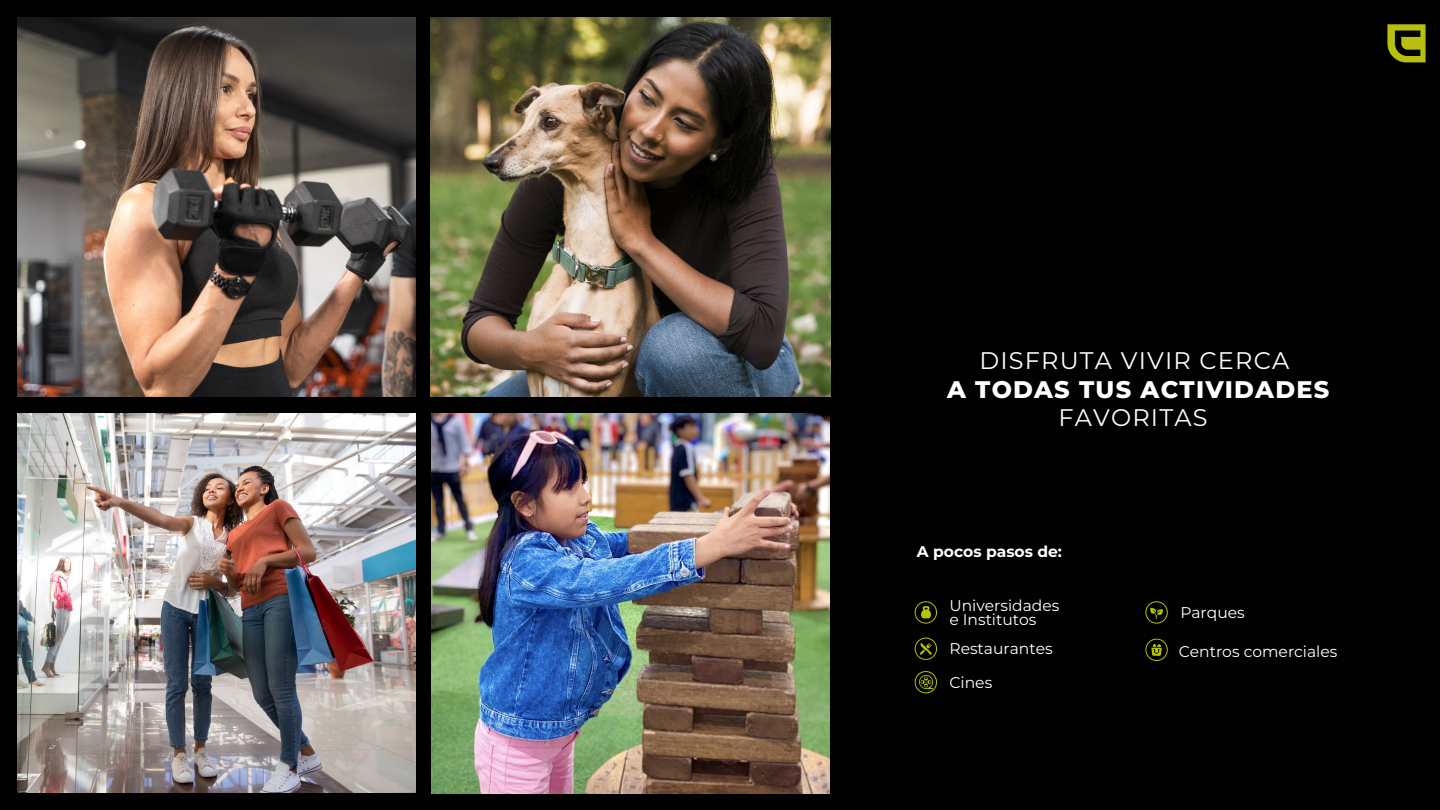
<style>
.page{position:relative;width:1440px;height:810px;background:#010101}
.page>*{position:absolute;margin:0;border:0;box-sizing:border-box;transform-origin:0 0}
.t1{font:24px "Montserrat";letter-spacing:.05em;color:#fff}
.t2{font:800 24px "Montserrat";letter-spacing:.05em;color:#fff}
.t3{font:15.52px/33.8px "Montserrat";color:#fff}
.t4{font:700 15.52px "Montserrat";color:#fff}
</style>
<div class="page">
<svg style="left:1387px;top:24px;width:39px;height:38px"></svg>
<div style="left:915px;top:638px;width:22px;height:22px;border:1px solid #b7bf0f;border-radius:50%"></div>
<svg style="left:920px;top:643px;width:12px;height:12px"></svg>
<img style="left:431px;top:18px;width:399px;height:378px">
<img style="left:431px;top:413px;width:399px;height:380px">
<img style="left:18px;top:18px;width:397px;height:378px">
<div style="left:915px;top:601px;width:22px;height:23px;border:1px solid #b7bf0f;border-radius:50%"></div>
<svg style="left:921px;top:606px;width:10px;height:12px"></svg>
<div style="left:915px;top:671px;width:22px;height:22px;border:1px solid #b7bf0f;border-radius:50%"></div>
<img style="left:919px;top:675px;width:15px;height:15px">
<div style="left:1146px;top:639px;width:22px;height:22px;border:1px solid #b7bf0f;border-radius:50%"></div>
<svg style="left:1151px;top:644px;width:11px;height:12px"></svg>
<div style="left:1146px;top:601px;width:22px;height:23px;border:1px solid #b7bf0f;border-radius:50%"></div>
<svg style="left:1150px;top:608px;width:13px;height:11px"></svg>
<img style="left:17px;top:413px;width:398px;height:380px">
<h1 class="t1" style="left:979px;top:344px;width:312px">DISFRUTA VIVIR CERCA</h1>
<h1 class="t2" style="left:947px;top:371px;width:384px">A TODAS TUS ACTIVIDADES</h1>
<h1 class="t1" style="left:1058px;top:401px;width:151px">FAVORITAS</h1>
<p class="t4" style="left:917px;top:540px;width:147px">A pocos pasos de:</p>
<p class="t3" style="left:949px;top:598px;width:111px;line-height:14.2px">Universidades e Institutos</p>
<p class="t3" style="left:949px;top:631px;width:105px">Restaurantes<br>Cines</p>
<p class="t3" style="left:1180px;top:595px;width:66px">Parques</p>
<p class="t3" style="left:1179px;top:634px;width:160px">Centros comerciales</p>
</div>
